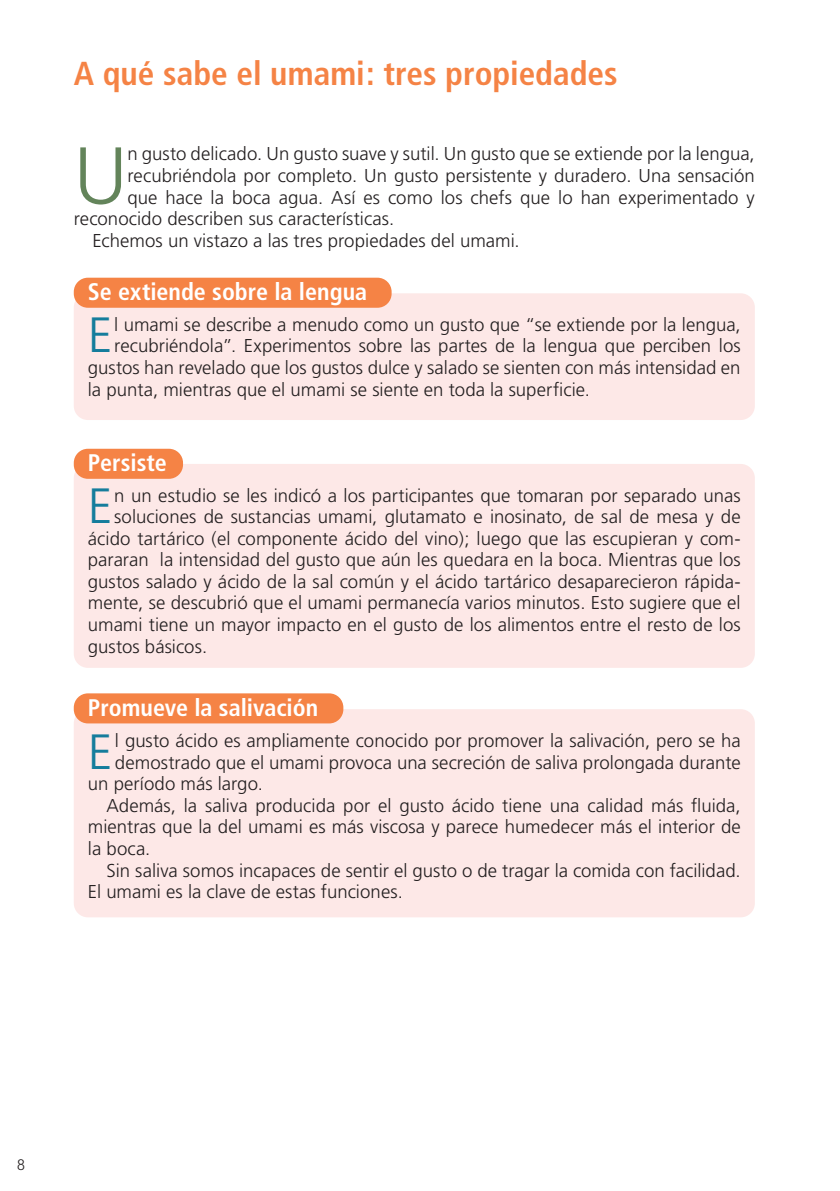
<style>
.page{position:relative;width:840px;height:1191px;background:#fff}
.page>*{position:absolute;margin:0;border:0;box-sizing:border-box;transform-origin:0 0}
.t1{font:300 80.4px "Frutiger";color:#63845a}
.t2{font:300 49.6px "Frutiger";color:#157d9c}
.t3{font:700 condensed 33.2px "Frutiger";color:#f58345}
.t4{font:700 condensed 24px "Frutiger";color:#fff}
.t5{font:300 18.6px "Frutiger";color:#231f20}
.t6{font:300 15px "Avenir";color:#231f20}
</style>
<div class="page">
<div style="left:74px;top:293px;width:680px;height:127px;background:#fde8e7;border-radius:14px"></div>
<div style="left:74px;top:464px;width:680px;height:204px;background:#fde8e7;border-radius:14px"></div>
<div style="left:74px;top:709px;width:680px;height:208px;background:#fde8e7;border-radius:14px"></div>
<div style="left:74px;top:278px;width:317px;height:30px;background:#f58345;border-radius:14px"></div>
<div style="left:74px;top:449px;width:109px;height:30px;background:#f58345;border-radius:14px"></div>
<div style="left:74px;top:693px;width:269px;height:30px;background:#f58345;border-radius:14px"></div>
<h3 class="t3" style="left:74px;top:54px;width:545px">A qué sabe el umami: tres propiedades</h3>
<h1 class="t1" style="left:74px;top:130px;width:55px">U</h1>
<p class="t5" style="left:127px;top:143px;width:628px">n gusto delicado. Un gusto suave y sutil. Un gusto que se extiende por la lengua,</p>
<p class="t5" style="left:127px;top:165px;width:628px">recubriéndola por completo. Un gusto persistente y duradero. Una sensación</p>
<p class="t5" style="left:127px;top:187px;width:628px">que hace la boca agua. Así es como los chefs que lo han experimentado y</p>
<p class="t5" style="left:74px;top:208px;width:322px">reconocido describen sus características.</p>
<p class="t5" style="left:92px;top:230px;width:428px">Echemos un vistazo a las tres propiedades del umami.</p>
<p class="t4" style="left:88px;top:277px;width:281px">Se extiende sobre la lengua</p>
<h2 class="t2" style="left:88px;top:307px;width:26px">E</h2>
<p class="t5" style="left:114px;top:314px;width:627px">l umami se describe a menudo como un gusto que “se extiende por la lengua,</p>
<p class="t5" style="left:114px;top:335px;width:627px">recubriéndola”. Experimentos sobre las partes de la lengua que perciben los</p>
<p class="t5" style="left:88px;top:357px;width:654px">gustos han revelado que los gustos dulce y salado se sienten con más intensidad en</p>
<p class="t5" style="left:88px;top:379px;width:503px">la punta, mientras que el umami se siente en toda la superficie.</p>
<p class="t4" style="left:88px;top:448px;width:80px">Persiste</p>
<h2 class="t2" style="left:88px;top:478px;width:26px">E</h2>
<p class="t5" style="left:114px;top:484px;width:627px">n un estudio se les indicó a los participantes que tomaran por separado unas</p>
<p class="t5" style="left:114px;top:506px;width:627px">soluciones de sustancias umami, glutamato e inosinato, de sal de mesa y de</p>
<p class="t5" style="left:88px;top:528px;width:654px">ácido tartárico (el componente ácido del vino); luego que las escupieran y com-</p>
<p class="t5" style="left:88px;top:549px;width:654px">pararan la intensidad del gusto que aún les quedara en la boca. Mientras que los</p>
<p class="t5" style="left:88px;top:571px;width:654px">gustos salado y ácido de la sal común y el ácido tartárico desaparecieron rápida-</p>
<p class="t5" style="left:88px;top:592px;width:654px">mente, se descubrió que el umami permanecía varios minutos. Esto sugiere que el</p>
<p class="t5" style="left:88px;top:614px;width:654px">umami tiene un mayor impacto en el gusto de los alimentos entre el resto de los</p>
<p class="t5" style="left:88px;top:635px;width:121px">gustos básicos.</p>
<p class="t4" style="left:88px;top:693px;width:231px">Promueve la salivación</p>
<h2 class="t2" style="left:88px;top:723px;width:26px">E</h2>
<p class="t5" style="left:115px;top:730px;width:627px">l gusto ácido es ampliamente conocido por promover la salivación, pero se ha</p>
<p class="t5" style="left:115px;top:751px;width:627px">demostrado que el umami provoca una secreción de saliva prolongada durante</p>
<p class="t5" style="left:88px;top:773px;width:177px">un período más largo.</p>
<p class="t5" style="left:106px;top:795px;width:635px">Además, la saliva producida por el gusto ácido tiene una calidad más fluida,</p>
<p class="t5" style="left:88px;top:816px;width:654px">mientras que la del umami es más viscosa y parece humedecer más el interior de</p>
<p class="t5" style="left:88px;top:838px;width:64px">la boca.</p>
<p class="t5" style="left:106px;top:859px;width:635px">Sin saliva somos incapaces de sentir el gusto o de tragar la comida con facilidad.</p>
<p class="t5" style="left:88px;top:881px;width:316px">El umami es la clave de estas funciones.</p>
<p class="t6" style="left:17px;top:1155px;width:9px">8</p>
</div>
